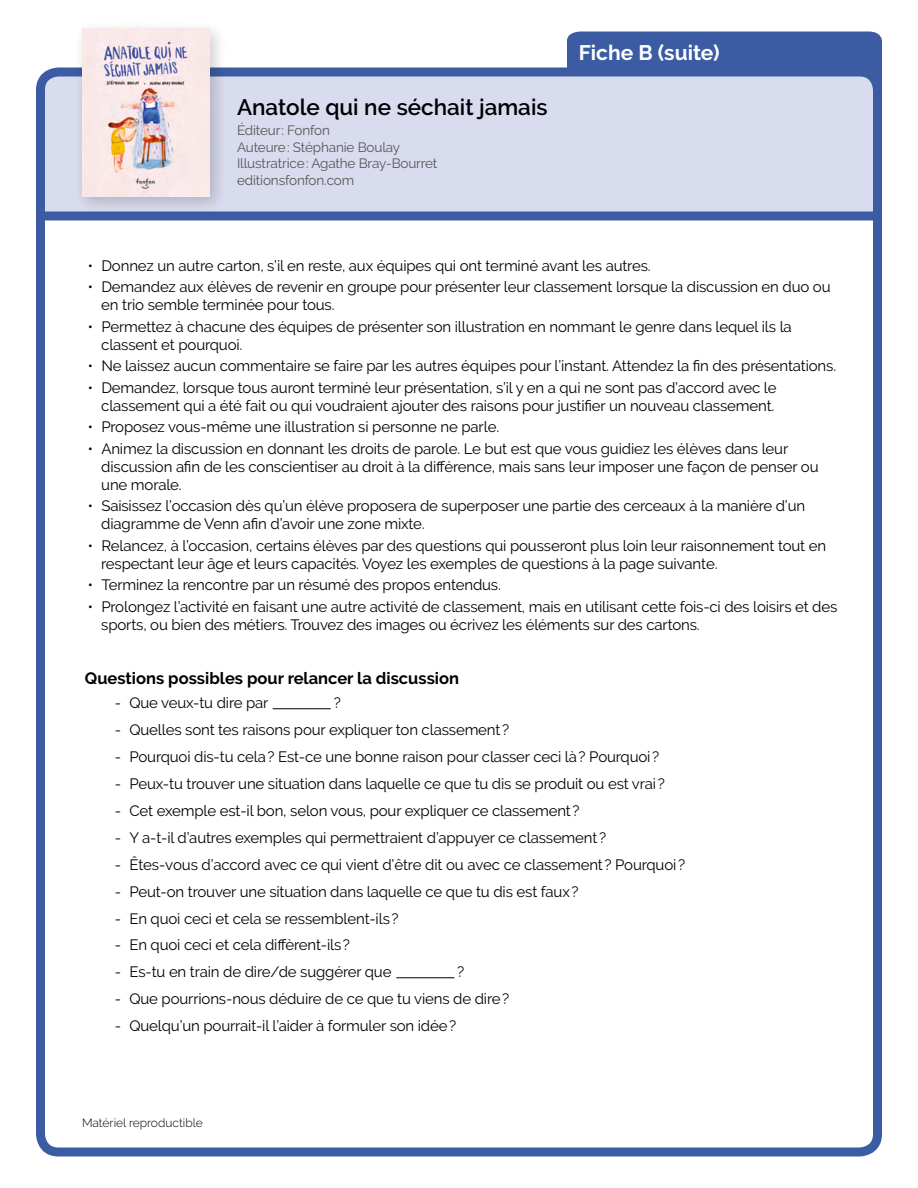
<style>
.page{position:relative;width:918px;height:1188px;background:#fff}
.page>*{position:absolute;margin:0;border:0;box-sizing:border-box;transform-origin:0 0}
.t1{font:600 22.5px "Raleway";color:#000}
.t2{font:700 21px "Raleway";color:#fff}
.titre-tableau{font:700 16.5px "Raleway";color:#000}
.t3{font:15px/18px "Raleway";letter-spacing:-.01em;color:#000}
.t4{font:13.5px/16.5px "Raleway";letter-spacing:-.01em;color:#575756}
.t5{font:300 12px "Raleway";color:#000}
</style>
<div class="page">
<div style="left:44px;top:75px;width:830px;height:144px;background:#d9dbee"></div>
<div style="left:40px;top:212px;width:838px;height:8px;background:#3b5ca2"></div>
<svg style="left:567px;top:32px;width:315px;height:53px"></svg>
<div style="left:36px;top:68px;width:846px;height:1088px;border:9px solid #3b5ca2;border-radius:18px"></div>
<hr style="left:273px;top:708px;width:58px;height:1px;background:#000">
<hr style="left:396px;top:977px;width:58px;height:1px;background:#000">
<div style="left:73px;top:19px;width:156px;height:196px;background:#000;opacity:.2"></div>
<img style="left:82px;top:29px;width:128px;height:167px">
<h1 class="t1" style="left:237px;top:94px;width:312px">Anatole qui ne séchait jamais</h1>
<p class="t4" style="left:237px;top:122px;width:202px">Éditeur: Fonfon<br>Auteure: Stéphanie Boulay<br>Illustratrice: Agathe Bray-Bourret editionsfonfon.com</p>
<p class="t2" style="left:579px;top:40px;width:142px">Fiche B (suite)</p>
<p class="t3" style="left:88px;top:256px;width:564px">• Donnez un autre carton, s’il en reste, aux équipes qui ont terminé avant les autres.</p>
<p class="t3" style="left:101px;top:278px;width:731px;text-indent:-14px">• Demandez aux élèves de revenir en groupe pour présenter leur classement lorsque la discussion en duo ou en trio semble terminée pour tous.</p>
<p class="t3" style="left:101px;top:317px;width:692px;text-indent:-14px">• Permettez à chacune des équipes de présenter son illustration en nommant le genre dans lequel ils la classent et pourquoi.</p>
<p class="t3" style="left:88px;top:357px;width:750px">• Ne laissez aucun commentaire se faire par les autres équipes pour l’instant. Attendez la fin des présentations.</p>
<p class="t3" style="left:88px;top:378px;width:690px;text-align:right">• Demandez, lorsque tous auront terminé leur présentation, s’il y en a qui ne sont pas d’accord avec le classement qui a été fait ou qui voudraient ajouter des raisons pour justifier un nouveau classement.</p>
<p class="t3" style="left:88px;top:418px;width:413px">• Proposez vous-même une illustration si personne ne parle.</p>
<p class="t3" style="left:101px;top:439px;width:719px;text-indent:-14px">• Animez la discussion en donnant les droits de parole. Le but est que vous guidiez les élèves dans leur discussion afin de les conscientiser au droit à la différence, mais sans leur imposer une façon de penser ou une morale.</p>
<p class="t3" style="left:101px;top:497px;width:705px;text-indent:-14px">• Saisissez l’occasion dès qu’un élève proposera de superposer une partie des cerceaux à la manière d’un diagramme de Venn afin d’avoir une zone mixte.</p>
<p class="t3" style="left:101px;top:536px;width:726px;text-indent:-14px">• Relancez, à l’occasion, certains élèves par des questions qui pousseront plus loin leur raisonnement tout en respectant leur âge et leurs capacités. Voyez les exemples de questions à la page suivante.</p>
<p class="t3" style="left:88px;top:576px;width:415px">• Terminez la rencontre par un résumé des propos entendus.</p>
<p class="t3" style="left:101px;top:597px;width:738px;text-indent:-14px">• Prolongez l’activité en faisant une autre activité de classement, mais en utilisant cette fois-ci des loisirs et des sports, ou bien des métiers. Trouvez des images ou écrivez les éléments sur des cartons.</p>
<p class="titre-tableau" style="left:85px;top:668px;width:376px">Questions possibles pour relancer la discussion</p>
<p class="t3" style="left:115px;top:694px;width:155px">- Que veux-tu dire par</p>
<p class="t3" style="left:334px;top:694px;width:9px">?</p>
<p class="t3" style="left:115px;top:721px;width:396px">- Quelles sont tes raisons pour expliquer ton classement?</p>
<p class="t3" style="left:115px;top:748px;width:546px">- Pourquoi dis-tu cela? Est-ce une bonne raison pour classer ceci là? Pourquoi?</p>
<p class="t3" style="left:115px;top:775px;width:552px">- Peux-tu trouver une situation dans laquelle ce que tu dis se produit ou est vrai?</p>
<p class="t3" style="left:115px;top:802px;width:466px">- Cet exemple est-il bon, selon vous, pour expliquer ce classement?</p>
<p class="t3" style="left:115px;top:828px;width:493px">- Y a-t-il d’autres exemples qui permettraient d’appuyer ce classement?</p>
<p class="t3" style="left:115px;top:855px;width:572px">- Êtes-vous d’accord avec ce qui vient d’être dit ou avec ce classement? Pourquoi?</p>
<p class="t3" style="left:115px;top:882px;width:465px">- Peut-on trouver une situation dans laquelle ce que tu dis est faux?</p>
<p class="t3" style="left:115px;top:909px;width:285px">- En quoi ceci et cela se ressemblent-ils?</p>
<p class="t3" style="left:115px;top:936px;width:237px">- En quoi ceci et cela diffèrent-ils?</p>
<p class="t3" style="left:115px;top:963px;width:278px">- Es-tu en train de dire/de suggérer que</p>
<p class="t3" style="left:457px;top:963px;width:9px">?</p>
<p class="t3" style="left:115px;top:990px;width:396px">- Que pourrions-nous déduire de ce que tu viens de dire?</p>
<p class="t3" style="left:115px;top:1017px;width:343px">- Quelqu’un pourrait-il l’aider à formuler son idée?</p>
<p class="t5" style="left:82px;top:1116px;width:122px">Matériel reproductible</p>
</div>
